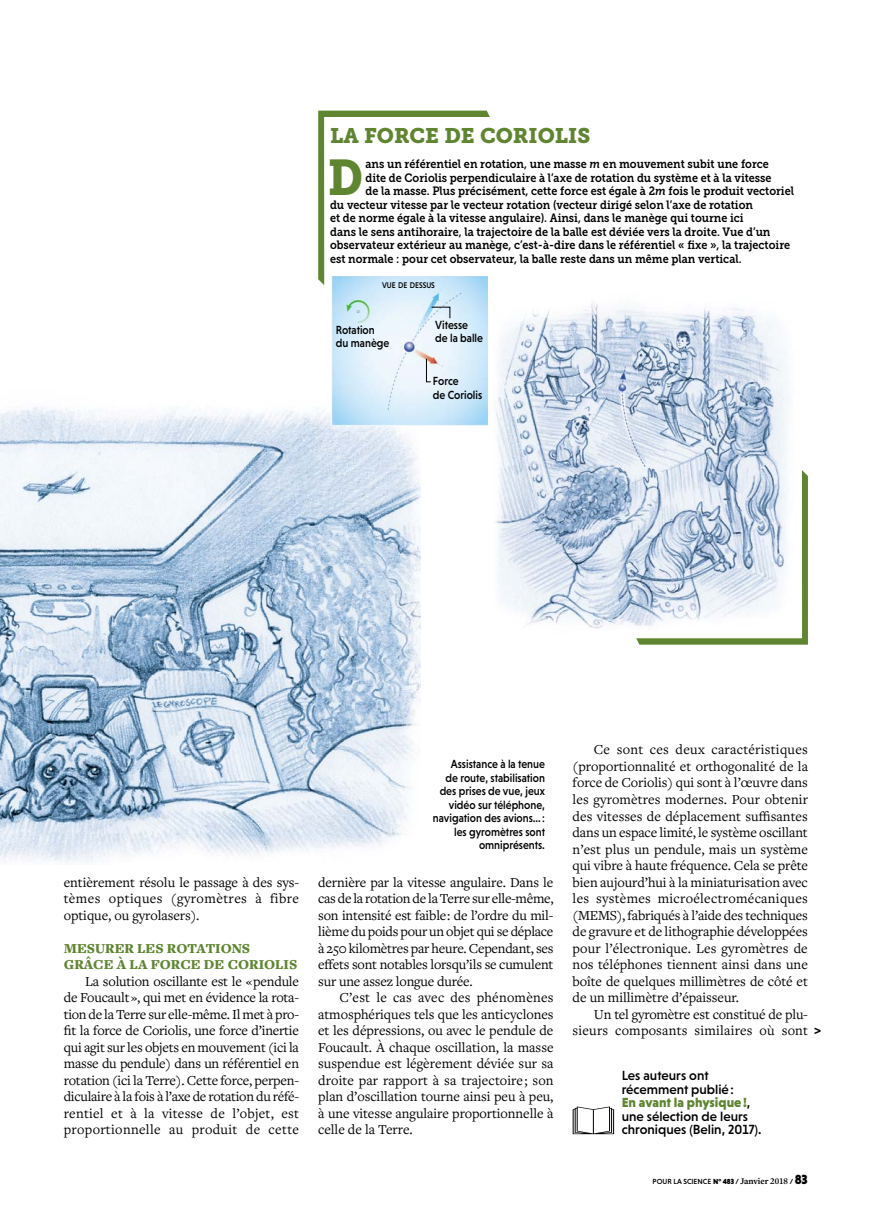
<style>
.page{position:relative;width:893px;height:1221px;background:#fff}
.page>*{position:absolute;margin:0;border:0;box-sizing:border-box;transform-origin:0 0}
.Encadre_Texte_lettri{font:49.8px "Museo Slab 900";color:#608531;scale:.9 1}
.t1{font:21px "Museo Slab 900";color:#608531}
.RDV_Texte_alinea{font:14.25px/16.5px "Freight Text Pro";letter-spacing:-.005em;color:#000;text-align:justify}
.RDV_Inter{font:900 14.25px/16.5px "Freight Text Pro";color:#608531}
.Chevron_tourne{font:14.25px "Freight Text Pro";letter-spacing:.015em;color:#000}
.t2{font:500 13.5px/13.5px "Niveau Grotesk";color:#000}
.Encadre_Texte_lettri-2{font:12px "Museo Slab 700";color:#000;scale:.9 1}
.Legende{font:500 12px/13.5px "Niveau Grotesk";color:#000;scale:.9 1}
.Legende-2{font:500 8.4px "Niveau Grotesk";color:#000;scale:.9 1}
.t3{font:500 7.5px "Niveau Grotesk";letter-spacing:.005em;color:#000}
.s1{font-style:italic}
.s2{font-family:"Niveau Grotesk";font-weight:700;font-size:14.55px}
.s3{font-weight:900;color:#608531}
.s4{font-weight:900}
.s5{font-family:"Freight Text Pro";font-weight:700;font-size:9px}
.s6{font-weight:900;font-size:13.5px}
</style>
<div class="page">
<img style="left:0;top:374px;width:420px;height:489px">
<svg style="left:636px;top:470px;width:172px;height:174px"></svg>
<svg style="left:318px;top:111px;width:172px;height:174px"></svg>
<svg style="left:573px;top:1106px;width:41px;height:28px"></svg>
<img style="left:495px;top:303px;width:302px;height:331px">
<img style="left:332px;top:276px;width:156px;height:149px">
<svg style="left:431px;top:306px;width:20px;height:13px"></svg>
<svg style="left:426px;top:358px;width:5px;height:24px"></svg>
<p class="t1" style="left:330px;top:124px;width:262px">LA FORCE DE CORIOLIS</p>
<p class="Encadre_Texte_lettri" style="left:328px;top:149px;width:41px">D</p>
<p class="Encadre_Texte_lettri-2" style="left:365px;top:157px;width:450px">ans un référentiel en rotation, une masse <span class="s1">m</span> en mouvement subit une force</p>
<p class="Encadre_Texte_lettri-2" style="left:365px;top:171px;width:453px">dite de Coriolis perpendiculaire à l’axe de rotation du système et à la vitesse</p>
<p class="Encadre_Texte_lettri-2" style="left:365px;top:184px;width:478px">de la masse. Plus précisément, cette force est égale à 2<span class="s1">m</span> fois le produit vectoriel</p>
<p class="Encadre_Texte_lettri-2" style="left:330px;top:198px;width:471px">du vecteur vitesse par le vecteur rotation (vecteur dirigé selon l’axe de rotation</p>
<p class="Encadre_Texte_lettri-2" style="left:330px;top:211px;width:461px">et de norme égale à la vitesse angulaire). Ainsi, dans le manège qui tourne ici</p>
<p class="Encadre_Texte_lettri-2" style="left:330px;top:225px;width:491px">dans le sens antihoraire, la trajectoire de la balle est déviée vers la droite. Vue d’un</p>
<p class="Encadre_Texte_lettri-2" style="left:330px;top:238px;width:513px">observateur extérieur au manège, c’est-à-dire dans le référentiel « fixe », la trajectoire</p>
<p class="Encadre_Texte_lettri-2" style="left:330px;top:252px;width:459px">est normale : pour cet observateur, la balle reste dans un même plan vertical.</p>
<p class="Legende-2" style="left:382px;top:280px;width:60px">VUE DE DESSUS</p>
<p class="Legende" style="left:336px;top:322px;width:61px">Rotation du manège</p>
<p class="Legende" style="left:435px;top:317px;width:55px">Vitesse de la balle</p>
<p class="Legende" style="left:433px;top:374px;width:56px">Force<br>de Coriolis</p>
<p class="RDV_Texte_alinea" style="left:64px;top:873px;width:237px">entièrement résolu le passage à des sys&shy;tèmes optiques (gyromètres à fibre optique, ou gyrolasers).</p>
<p class="RDV_Inter" style="left:64px;top:939px;width:235px">MESURER LES ROTATIONS<br>GRÂCE À LA FORCE DE CORIOLIS</p>
<p class="RDV_Texte_alinea" style="left:64px;top:972px;width:237px;text-indent:21px">La solution oscillante est le « pendule de Foucault », qui met en évidence la rota&shy;tion de la Terre sur elle-même. Il met à pro&shy;fit la force de Coriolis, une force d’inertie qui agit sur les objets en mouvement (ici la masse du pendule) dans un référentiel en rotation (ici la Terre). Cette force, perpen&shy;diculaire à la fois à l’axe de rotation du réfé&shy;rentiel et à la vitesse de l’objet, est proportionnelle au produit de cette</p>
<p class="Legende" style="left:433px;top:757px;width:126px;text-align:right">Assistance à la tenue<br>de route, stabilisation des prises de vue, jeux vidéo sur téléphone, navigation des avions…: les gyromètres sont omniprésents.</p>
<p class="RDV_Texte_alinea" style="left:318px;top:873px;width:237px">dernière par la vitesse angulaire. Dans le cas de la rotation de la Terre sur elle-même, son intensité est faible : de l’ordre du mil&shy;lième du poids pour un objet qui se déplace à 250 kilomètres par heure. Cependant, ses effets sont notables lorsqu’ils se cumulent sur une assez longue durée.</p>
<p class="RDV_Texte_alinea" style="left:318px;top:988px;width:237px;text-indent:21px">C’est le cas avec des phénomènes atmosphériques tels que les anticyclones et les dépressions, ou avec le pendule de Foucault. À chaque oscillation, la masse suspendue est légèrement déviée sur sa droite par rapport à sa trajectoire ; son plan d’oscillation tourne ainsi peu à peu, à une vitesse angulaire proportionnelle à celle de la Terre.</p>
<p class="RDV_Texte_alinea" style="left:573px;top:741px;width:237px;text-indent:21px">Ce sont ces deux caractéristiques (proportionnalité et orthogonalité de la force de Coriolis) qui sont à l’œuvre dans les gyromètres modernes. Pour obtenir des vitesses de déplacement suffisantes dans un espace limité, le système oscillant n’est plus un pendule, mais un système qui vibre à haute fréquence. Cela se prête bien aujourd’hui à la miniaturisation avec les systèmes microélectromécaniques (MEMS), fabriqués à l’aide des techniques de gravure et de lithographie développées pour l’électronique. Les gyromètres de nos téléphones tiennent ainsi dans une boîte de quelques millimètres de côté et de un millimètre d’épaisseur.</p>
<p class="RDV_Texte_alinea" style="left:594px;top:1005px;width:216px">Un tel gyromètre est constitué de plu-</p>
<p class="Chevron_tourne" style="left:573px;top:1021px;width:250px">sieurs composants similaires où sont <span class="s2">&gt;</span></p>
<p class="t2" style="left:622px;top:1068px;width:141px">Les auteurs ont récemment publié:<br><span class="s3">En avant la physique!</span>, une sélection de leurs chroniques (Belin, 2017).</p>
<p class="t3" style="left:653px;top:1177px;width:157px">POUR LA SCIENCE <span class="s4">N° 483 /</span> <span class="s5">Janvier 2018</span> <span class="s4">/</span> <span class="s6">83</span></p>
</div>
